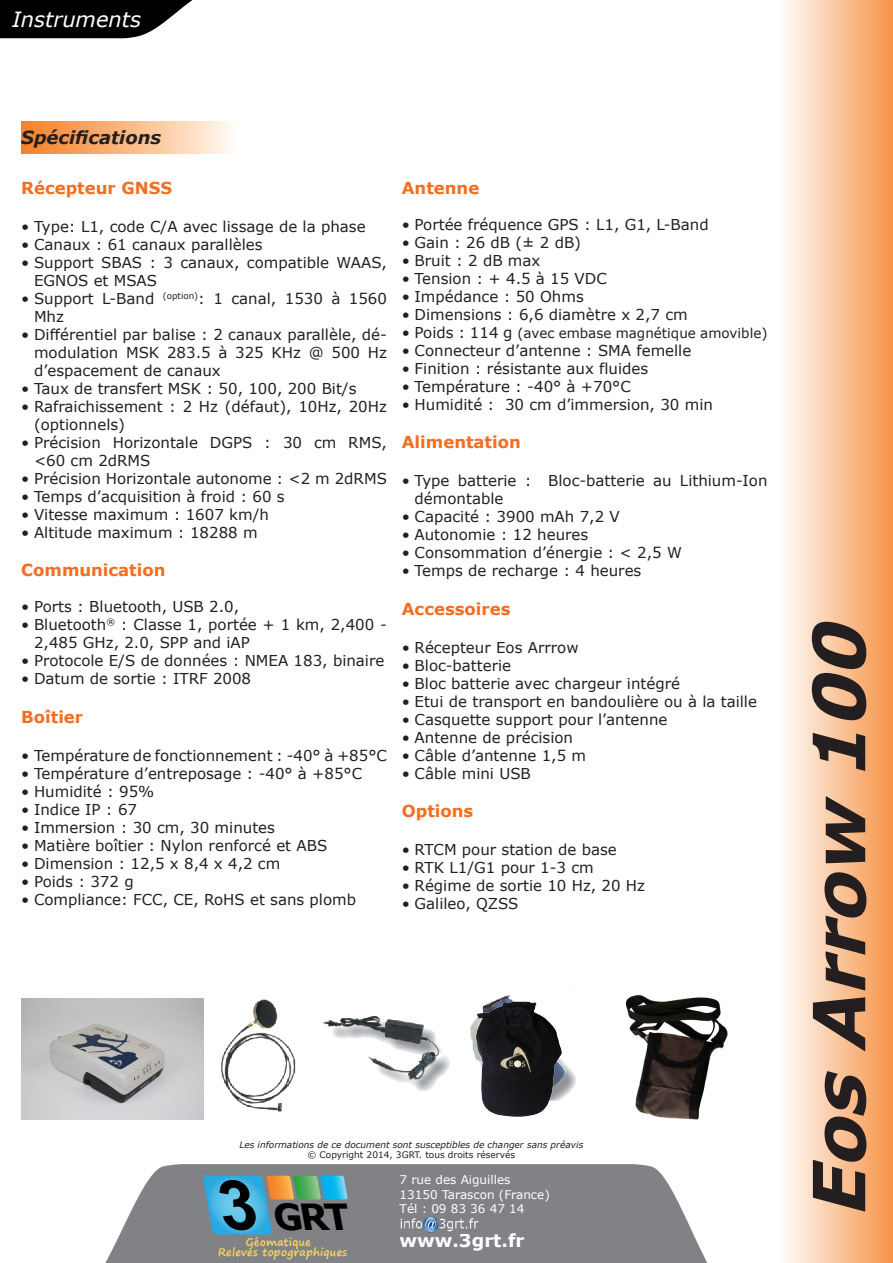
<style>
.page{position:relative;width:893px;height:1263px;background:#fff}
.page>*{position:absolute;margin:0;border:0;box-sizing:border-box;transform-origin:0 0}
.t1{font:italic 700 72px "Verdana";color:#231f20}
.t2{font:italic 700 69px "Arial";color:#000}
.t3{font:italic 700 36px "Verdana";color:#000}
.t4{font:italic 21px "Verdana";color:#fff}
.t5{font:italic 700 18px "Verdana";color:#231f20}
.t6{font:700 18px "Verdana";color:#fff}
.t7{font:700 16.5px "Verdana";color:#f36e21}
.t8{font:15px/18px "Verdana";color:#231f20}
.t9{font:13.5px "Verdana";color:#231f20}
.t10{font:12px/14.4px "Verdana";color:#fff}
.t11{font:700 10.8px "Segoe Print";letter-spacing:.02em;color:#fed55c}
.t12{font:italic 700 10.8px "Segoe Print";color:#fed55c}
.t13{font:italic 9px "Verdana";color:#231f20}
.t14{font:9px "Verdana";color:#231f20}
.s1{font-size:15px}
</style>
<div class="page">
<div style="left:780px;top:0;width:113px;height:1263px;background:linear-gradient(to right,#fefefd,#f69346)"></div>
<svg style="left:105px;top:1164px;width:603px;height:99px;background:#8d8e91"></svg>
<svg style="left:202px;top:1175px;width:146px;height:59px;background:#68a0ab"></svg>
<img style="left:400px;top:1217px;width:79px;height:16px">
<div style="left:21px;top:122px;width:216px;height:32px;background:linear-gradient(to right,#f57e23,#fff9f1)"></div>
<img style="left:203px;top:986px;width:370px;height:134px">
<img style="left:460px;top:991px;width:116px;height:129px">
<img style="left:625px;top:995px;width:103px;height:125px">
<img style="left:21px;top:998px;width:182px;height:122px">
<svg style="left:0;top:0;width:193px;height:39px;background:#272727"></svg>
<h3 class="t4" style="left:12px;top:5px;width:131px">Instruments</h3>
<p class="t5" style="left:21px;top:125px;width:141px">Spécifications</p>
<p class="t7" style="left:21px;top:176px;width:152px">Récepteur GNSS</p>
<p class="t8" style="left:21px;top:217px;width:346px">• Type: L1, code C/A avec lissage de la phase</p>
<p class="t8" style="left:21px;top:235px;width:243px">• Canaux : 61 canaux parallèles</p>
<p class="t8" style="left:34px;top:253px;width:354px;text-indent:-13px">• Support SBAS : 3 canaux, compatible WAAS,<br>EGNOS et MSAS</p>
<p class="t8" style="left:34px;top:289px;width:354px;text-indent:-13px">• Support L-Band <sup>(option)</sup>: 1 canal, 1530 à 1560<br>Mhz</p>
<p class="t8" style="left:34px;top:325px;width:354px;text-align:justify;text-indent:-13px">• Différentiel par balise : 2 canaux parallèle, dé&shy;modulation MSK 283.5 à 325 KHz @ 500 Hz d’espacement de canaux</p>
<p class="t8" style="left:21px;top:379px;width:337px">• Taux de transfert MSK : 50, 100, 200 Bit/s</p>
<p class="t8" style="left:34px;top:397px;width:354px;text-indent:-13px">• Rafraichissement : 2 Hz (défaut), 10Hz, 20Hz (optionnels)</p>
<p class="t8" style="left:34px;top:433px;width:354px;text-indent:-13px">• Précision Horizontale DGPS : 30 cm RMS, &lt;60 cm 2dRMS</p>
<p class="t8" style="left:21px;top:469px;width:367px">• Précision Horizontale autonome : &lt;2 m 2dRMS</p>
<p class="t8" style="left:21px;top:487px;width:265px">• Temps d’acquisition à froid : 60 s</p>
<p class="t8" style="left:21px;top:505px;width:249px">• Vitesse maximum : 1607 km/h</p>
<p class="t8" style="left:21px;top:523px;width:238px">• Altitude maximum : 18288 m</p>
<p class="t7" style="left:21px;top:558px;width:146px">Communication</p>
<p class="t8" style="left:21px;top:597px;width:219px">• Ports : Bluetooth, USB 2.0,</p>
<p class="t8" style="left:34px;top:615px;width:354px;text-indent:-13px">• Bluetooth<sup>®</sup> : Classe 1, portée + 1 km, 2,400 -<br>2,485 GHz, 2.0, SPP and iAP</p>
<p class="t8" style="left:21px;top:651px;width:365px">• Protocole E/S de données : NMEA 183, binaire</p>
<p class="t8" style="left:21px;top:669px;width:231px">• Datum de sortie : ITRF 2008</p>
<p class="t7" style="left:21px;top:706px;width:63px">Boîtier</p>
<p class="t8" style="left:21px;top:746px;width:367px">• Température de fonctionnement : -40° à +85°C</p>
<p class="t8" style="left:21px;top:764px;width:342px">• Température d’entreposage : -40° à +85°C</p>
<p class="t8" style="left:21px;top:782px;width:135px">• Humidité : 95%</p>
<p class="t8" style="left:21px;top:800px;width:117px">• Indice IP : 67</p>
<p class="t8" style="left:21px;top:818px;width:255px">• Immersion : 30 cm, 30 minutes</p>
<p class="t8" style="left:21px;top:836px;width:307px">• Matière boîtier : Nylon renforcé et ABS</p>
<p class="t8" style="left:21px;top:854px;width:261px">• Dimension : 12,5 x 8,4 x 4,2 cm</p>
<p class="t8" style="left:21px;top:872px;width:114px">• Poids : 372 g</p>
<p class="t8" style="left:21px;top:890px;width:336px">• Compliance: FCC, CE, RoHS et sans plomb</p>
<p class="t7" style="left:402px;top:176px;width:79px">Antenne</p>
<p class="t8" style="left:402px;top:215px;width:308px">• Portée fréquence GPS : L1, G1, L-Band</p>
<p class="t8" style="left:402px;top:233px;width:181px">• Gain : 26 dB (± 2 dB)</p>
<p class="t8" style="left:402px;top:251px;width:140px">• Bruit : 2 dB max</p>
<p class="t8" style="left:402px;top:269px;width:207px">• Tension : + 4.5 à 15 VDC</p>
<p class="t8" style="left:402px;top:287px;width:184px">• Impédance : 50 Ohms</p>
<p class="t8" style="left:402px;top:305px;width:287px">• Dimensions : 6,6 diamètre x 2,7 cm</p>
<p class="t9" style="left:402px;top:324px;width:367px"><span class="s1">• Poids : 114 g</span> (avec embase magnétique amovible)</p>
<p class="t8" style="left:402px;top:341px;width:291px">• Connecteur d’antenne : SMA femelle</p>
<p class="t8" style="left:402px;top:359px;width:248px">• Finition : résistante aux fluides</p>
<p class="t8" style="left:402px;top:377px;width:231px">• Température : -40° à +70°C</p>
<p class="t8" style="left:402px;top:395px;width:313px">• Humidité : 30 cm d’immersion, 30 min</p>
<p class="t7" style="left:402px;top:430px;width:121px">Alimentation</p>
<p class="t8" style="left:415px;top:471px;width:354px;text-indent:-13px">• Type batterie : Bloc-batterie au Lithium-Ion démontable</p>
<p class="t8" style="left:402px;top:507px;width:219px">• Capacité : 3900 mAh 7,2 V</p>
<p class="t8" style="left:402px;top:525px;width:188px">• Autonomie : 12 heures</p>
<p class="t8" style="left:402px;top:543px;width:281px">• Consommation d’énergie : &lt; 2,5 W</p>
<p class="t8" style="left:402px;top:561px;width:241px">• Temps de recharge : 4 heures</p>
<p class="t7" style="left:402px;top:598px;width:110px">Accessoires</p>
<p class="t8" style="left:402px;top:638px;width:178px">• Récepteur Eos Arrrow</p>
<p class="t8" style="left:402px;top:656px;width:111px">• Bloc-batterie</p>
<p class="t8" style="left:402px;top:674px;width:280px">• Bloc batterie avec chargeur intégré</p>
<p class="t8" style="left:402px;top:692px;width:357px">• Etui de transport en bandoulière ou à la taille</p>
<p class="t8" style="left:402px;top:710px;width:267px">• Casquette support pour l’antenne</p>
<p class="t8" style="left:402px;top:728px;width:173px">• Antenne de précision</p>
<p class="t8" style="left:402px;top:746px;width:186px">• Câble d’antenne 1,5 m</p>
<p class="t8" style="left:402px;top:764px;width:131px">• Câble mini USB</p>
<p class="t7" style="left:402px;top:799px;width:73px">Options</p>
<p class="t8" style="left:402px;top:840px;width:217px">• RTCM pour station de base</p>
<p class="t8" style="left:402px;top:858px;width:194px">• RTK L1/G1 pour 1-3 cm</p>
<p class="t8" style="left:402px;top:876px;width:245px">• Régime de sortie 10 Hz, 20 Hz</p>
<p class="t8" style="left:402px;top:894px;width:118px">• Galileo, QZSS</p>
<p class="t13" style="left:239px;top:1138px;width:345px">Les informations de ce document sont susceptibles de changer sans préavis</p>
<p class="t14" style="left:307px;top:1149px;width:209px">© Copyright 2014, 3GRT. tous droits réservés</p>
<p class="t10" style="left:400px;top:1173px;width:152px">7 rue des Aiguilles<br>13150 Tarascon (France)<br>Tél : 09 83 36 47 14</p>
<h2 class="t2" style="left:223px;top:1159px;width:57px">3</h2>
<h3 class="t3" style="left:276px;top:1191px;width:86px">GRT</h3>
<p class="t12" style="left:246px;top:1232px;width:70px">Géomatique</p>
<p class="t6" style="left:400px;top:1227px;width:126px">www.3grt.fr</p>
<p class="t11" style="left:218px;top:1243px;width:130px">Relevés topographiques</p>
<h1 class="t1" style="left:788px;top:1218px;width:620px;rotate:-90deg">EosArrow 100</h1>
</div>
